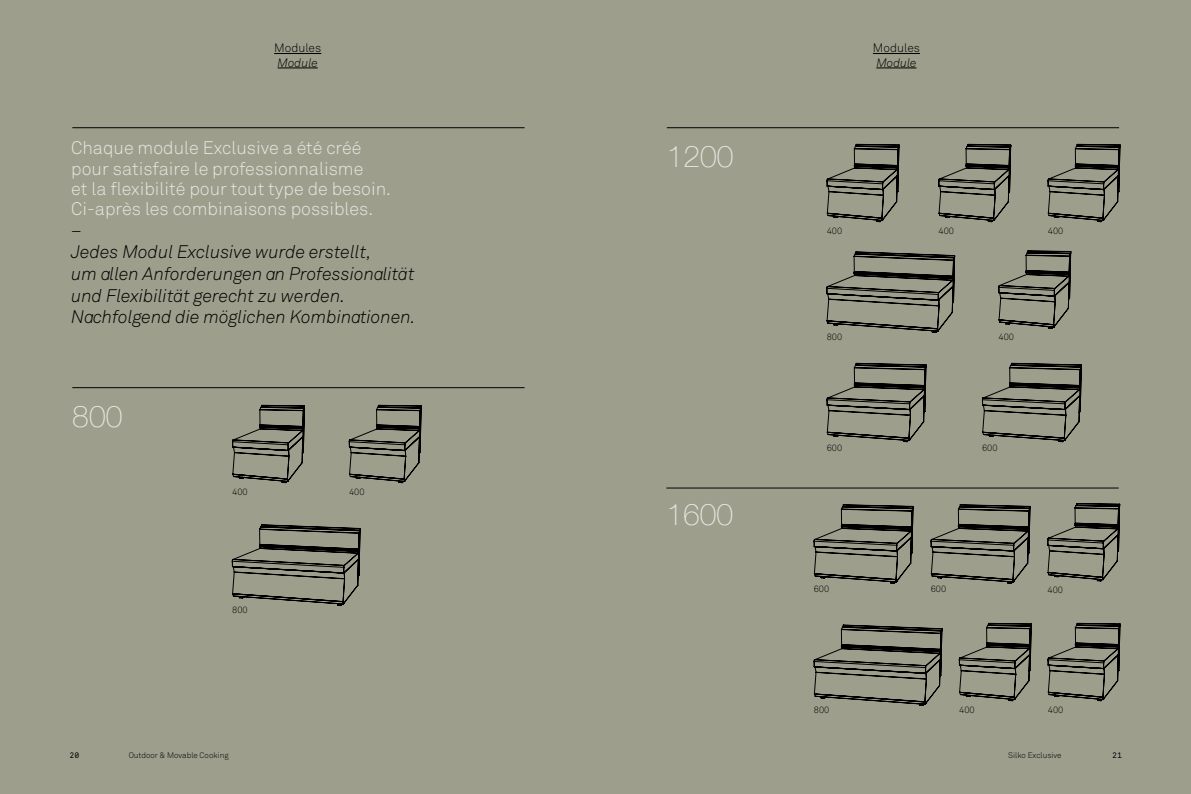
<style>
.page{position:relative;width:1191px;height:794px;background:#9d9f8c}
.page>*{position:absolute;margin:0;border:0;box-sizing:border-box;transform-origin:0 0}
.t1{font:100 30px "Helvetica Neue";color:#e6e6e0}
.t2{font:italic 300 18px/21.6px "Akkurat";color:#000}
.t3{font:300 18px/20.3px "Akkurat";color:#e6e6e0}
.t4{font:300 12px "Akkurat";color:#000}
.t5{font:italic 300 12px "Akkurat";color:#000}
.t6{font:300 9.1px "Akkurat";color:#000}
.t7{font:300 8px "Akkurat";color:#000}
.t8{font:8px "Akkurat Mono";color:#000}
</style>
<div class="page">
<hr style="left:72px;top:387px;width:452px;height:1px;background:#000">
<hr style="left:667px;top:128px;width:452px;height:1px;background:#000">
<hr style="left:274px;top:53px;width:47px;height:1px;background:#000">
<hr style="left:278px;top:68px;width:40px;height:1px;background:#000">
<hr style="left:873px;top:53px;width:47px;height:1px;background:#000">
<hr style="left:876px;top:68px;width:40px;height:1px;background:#000">
<svg style="left:232px;top:405px;width:73px;height:78px"></svg>
<svg style="left:826px;top:144px;width:73px;height:78px"></svg>
<svg style="left:349px;top:405px;width:72px;height:78px"></svg>
<svg style="left:1047px;top:503px;width:73px;height:78px"></svg>
<svg style="left:959px;top:623px;width:72px;height:78px"></svg>
<svg style="left:1047px;top:623px;width:73px;height:78px"></svg>
<svg style="left:938px;top:144px;width:73px;height:78px"></svg>
<svg style="left:1047px;top:144px;width:73px;height:78px"></svg>
<svg style="left:998px;top:251px;width:73px;height:77px"></svg>
<svg style="left:826px;top:363px;width:100px;height:79px"></svg>
<svg style="left:814px;top:504px;width:99px;height:79px"></svg>
<svg style="left:982px;top:363px;width:99px;height:79px"></svg>
<svg style="left:930px;top:504px;width:100px;height:79px"></svg>
<svg style="left:232px;top:524px;width:128px;height:81px"></svg>
<svg style="left:814px;top:625px;width:128px;height:80px"></svg>
<svg style="left:826px;top:252px;width:129px;height:80px"></svg>
<hr style="left:666px;top:488px;width:452px;height:1px;background:#000">
<hr style="left:72px;top:128px;width:452px;height:1px;background:#000">
<p class="t4" style="left:274px;top:40px;width:49px">Modules</p>
<p class="t5" style="left:278px;top:55px;width:42px">Module</p>
<p class="t3" style="left:71px;top:137px;width:321px">Chaque module Exclusive a été créé pour satisfaire le professionnalisme<br>et la flexibilité pour tout type de besoin.<br>Ci-après les combinaisons possibles.</p>
<p class="t2" style="left:71px;top:219px;width:346px">–<br>Jedes Modul Exclusive wurde erstellt,<br>um allen Anforderungen an Professionalität und Flexibilität gerecht zu werden.<br>Nachfolgend die möglichen Kombinationen.</p>
<h1 class="t1" style="left:72px;top:393px;width:52px">800</h1>
<p class="t6" style="left:232px;top:486px;width:17px">400</p>
<p class="t6" style="left:232px;top:604px;width:17px">800</p>
<p class="t6" style="left:349px;top:486px;width:17px">400</p>
<h1 class="t1" style="left:667px;top:133px;width:68px">1200</h1>
<h1 class="t1" style="left:666px;top:492px;width:68px">1600</h1>
<p class="t4" style="left:873px;top:40px;width:49px">Modules</p>
<p class="t5" style="left:876px;top:55px;width:42px">Module</p>
<p class="t6" style="left:826px;top:225px;width:17px">400</p>
<p class="t6" style="left:938px;top:225px;width:17px">400</p>
<p class="t6" style="left:1048px;top:225px;width:17px">400</p>
<p class="t6" style="left:826px;top:331px;width:17px">800</p>
<p class="t6" style="left:998px;top:331px;width:17px">400</p>
<p class="t6" style="left:826px;top:441px;width:17px">600</p>
<p class="t6" style="left:982px;top:441px;width:17px">600</p>
<p class="t6" style="left:813px;top:583px;width:17px">600</p>
<p class="t6" style="left:930px;top:583px;width:17px">600</p>
<p class="t6" style="left:1047px;top:584px;width:17px">400</p>
<p class="t6" style="left:814px;top:704px;width:17px">800</p>
<p class="t6" style="left:959px;top:704px;width:17px">400</p>
<p class="t6" style="left:1048px;top:704px;width:17px">400</p>
<p class="t8" style="left:69px;top:750px;width:11px">20</p>
<p class="t7" style="left:129px;top:750px;width:101px">Outdoor &amp; Movable Cooking</p>
<p class="t7" style="left:1008px;top:750px;width:55px">Silko Exclusive</p>
<p class="t8" style="left:1112px;top:750px;width:11px">21</p>
</div>
